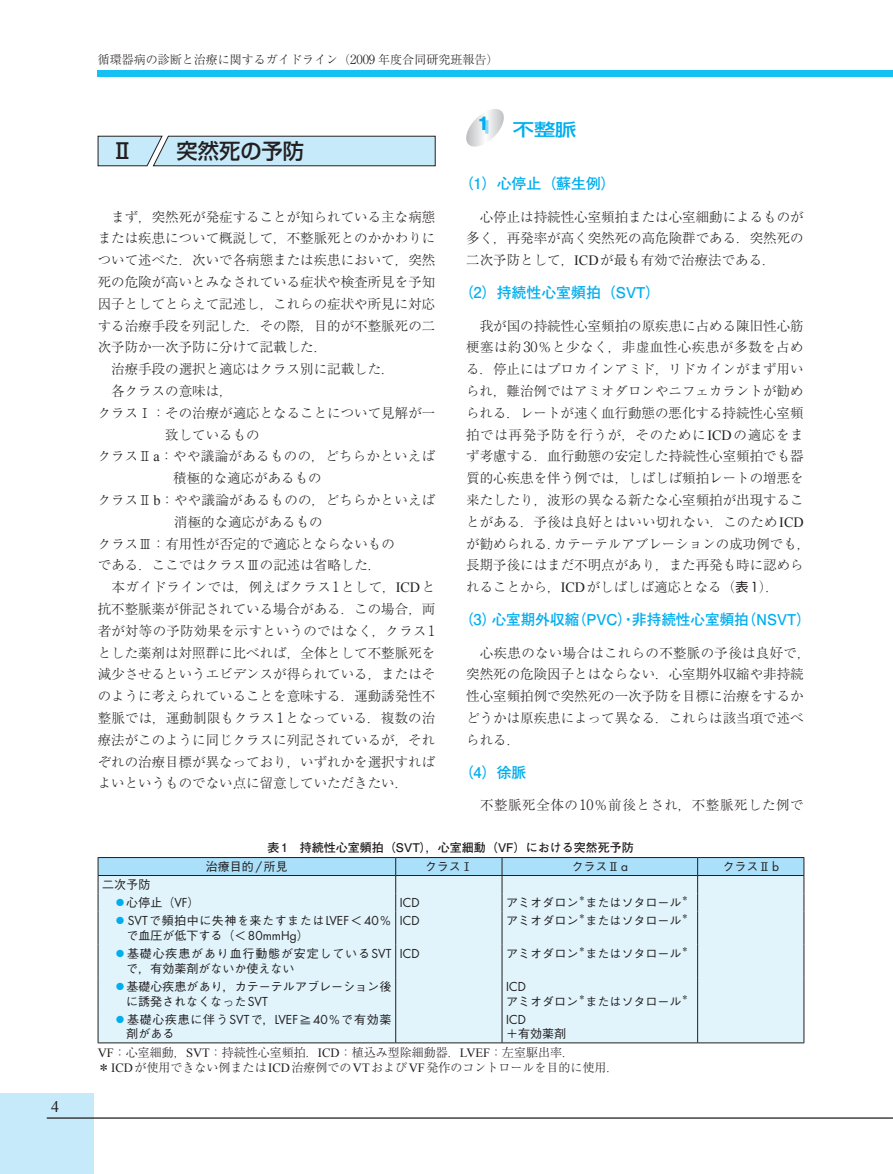
<style>
.page{position:relative;width:893px;height:1174px;background:#fff}
.page>*{position:absolute;margin:0;border:0;box-sizing:border-box;transform-origin:0 0}
.t1{font:500 21.3px "Shin Go Pro";color:#231f20}
.t2{font:500 16.95px "Shin Go Pro";color:#00aeef;scale:1.25 1}
.t3{font:700 16.95px "Gothic MB101 Pro";color:#00aeef}
.t4{font:15.9px "Times New Roman";color:#231f20}
.t5{font:700 14.85px "Futo Go B101 Pro";color:#00aeef}
.t6{font:300 13.5px/21.8px "Ryumin Pro";color:#231f20}
.t7{font:300 13.5px "Ryumin Pro";letter-spacing:.025em;color:#231f20}
.t8{font:300 13.5px "Ryumin Pro";letter-spacing:.02em;color:#231f20}
.t9{font:300 13.5px "Ryumin Pro";letter-spacing:.04em;color:#231f20}
.t10{font:500 12px/18px "Gothic BBB Pro";color:#231f20}
.t11{font:300 12px/14.9px "Ryumin Pro";color:#231f20}
.t12{font:500 12px/14.9px "Gothic BBB Pro";letter-spacing:.045em;color:#231f20}
.t13{font:500 12px/14.9px "Gothic BBB Pro";letter-spacing:.07em;color:#231f20}
.t14{font:700 12px "Futo Go B101 Pro";color:#231f20}
.t15{font:500 12px/14.9px "Gothic BBB Pro";letter-spacing:.06em;color:#231f20}
.t16{font:12px "Futura";color:#231f20}
.t17{font:500 7.05px "Gothic BBB Pro";color:#231f20}
.s1{font-size:12.6px}
.s2{font-family:"Times New Roman";font-weight:400;font-size:14.1px}
.s3{font-size:14.1px}
.s4{font-family:"Gothic BBB Pro";font-weight:500}
.s5{font-family:"Futura";font-weight:400}
.s6{font-family:"Ryumin Pro";font-weight:300;color:#00aeef}
.s7{font-family:"Times New Roman";font-weight:400;font-size:12.6px}
</style>
<div class="page">
<div style="left:0;top:1093px;width:94px;height:81px;background:#c6eafa"></div>
<div style="left:98px;top:70px;width:795px;height:7px;background:#15c0f2"></div>
<hr style="left:47px;top:1117px;width:846px;height:1px;background:#231f20">
<svg style="left:98px;top:135px;width:338px;height:31px;background:#bdddeb"></svg>
<svg style="left:466px;top:109px;width:38px;height:38px"></svg>
<svg style="left:482px;top:120px;width:7px;height:13px"></svg>
<div style="left:99px;top:911px;width:705px;height:131px;background:#e1f4fc"></div>
<hr style="left:395px;top:911px;width:1px;height:33px;background:#231f20">
<hr style="left:502px;top:911px;width:1px;height:33px;background:#231f20">
<hr style="left:697px;top:911px;width:1px;height:33px;background:#231f20">
<hr style="left:395px;top:944px;width:1px;height:33px;background:#231f20">
<hr style="left:502px;top:944px;width:1px;height:33px;background:#231f20">
<hr style="left:697px;top:944px;width:1px;height:33px;background:#231f20">
<hr style="left:395px;top:977px;width:1px;height:33px;background:#231f20">
<hr style="left:502px;top:977px;width:1px;height:33px;background:#231f20">
<hr style="left:697px;top:977px;width:1px;height:33px;background:#231f20">
<hr style="left:395px;top:1010px;width:1px;height:32px;background:#231f20">
<hr style="left:502px;top:1010px;width:1px;height:32px;background:#231f20">
<hr style="left:697px;top:1010px;width:1px;height:32px;background:#231f20">
<svg style="left:98px;top:857px;width:707px;height:54px;background:#c7e4f1"></svg>
<hr style="left:98px;top:911px;width:1px;height:33px;background:#231f20">
<hr style="left:804px;top:911px;width:1px;height:33px;background:#231f20">
<hr style="left:98px;top:944px;width:1px;height:33px;background:#231f20">
<hr style="left:804px;top:944px;width:1px;height:33px;background:#231f20">
<hr style="left:98px;top:977px;width:1px;height:33px;background:#231f20">
<hr style="left:804px;top:977px;width:1px;height:33px;background:#231f20">
<hr style="left:98px;top:1010px;width:1px;height:32px;background:#231f20">
<hr style="left:804px;top:1010px;width:1px;height:32px;background:#231f20">
<hr style="left:98px;top:1042px;width:298px;height:1px;background:#231f20">
<hr style="left:396px;top:1042px;width:106px;height:1px;background:#231f20">
<hr style="left:502px;top:1042px;width:196px;height:1px;background:#231f20">
<hr style="left:698px;top:1042px;width:106px;height:1px;background:#231f20">
<p class="t4" style="left:51px;top:1097px;width:9px">4</p>
<p class="t11" style="left:98px;top:52px;width:402px">循環器病の診断と治療に関するガイドライン（<span class="s1">2009</span> 年度合同研究班報告）</p>
<p class="t3" style="left:477px;top:110px;width:14px">1</p>
<p class="t2" style="left:513px;top:115px;width:53px">不整脈</p>
<p class="t5" style="left:459px;top:172px;width:159px">（1）心停止（蘇生例）</p>
<p class="t6" style="left:466px;top:204px;width:339px;text-align:justify;text-indent:14px">心停止は持続性心室頻拍または心室細動によるものが多く，再発率が高く突然死の高危険群である．突然死の二次予防として，<span class="s2">ICD</span>が最も有効で治療法である．</p>
<p class="t5" style="left:459px;top:281px;width:203px">（2）持続性心室頻拍（SVT）</p>
<p class="t6" style="left:466px;top:313px;width:346px;text-indent:14px">我が国の持続性心室頻拍の原疾患に占める陳旧性心筋梗塞は約<span class="s3">30</span>％と少なく，非虚血性心疾患が多数を占める．停止にはプロカインアミド，リドカインがまず用いられ，難治例ではアミオダロンやニフェカラントが勧められる．レートが速く血行動態の悪化する持続性心室頻拍では再発予防を行うが，そのために<span class="s2">ICD</span>の適応をまず考慮する．血行動態の安定した持続性心室頻拍でも器質的心疾患を伴う例では，しばしば頻拍レートの増悪を来たしたり，波形の異なる新たな心室頻拍が出現することがある．予後は良好とはいい切れない．このため<span class="s2">ICD</span>が勧められる．カテーテルアブレーションの成功例でも，長期予後にはまだ不明点があり，また再発も時に認められることから，<span class="s2">ICD</span>がしばしば適応となる（<span class="s4">表</span><span class="s5">1</span>）．</p>
<p class="t5" style="left:459px;top:608px;width:354px">（3）心室期外収縮（PVC）・非持続性心室頻拍（NSVT）</p>
<p class="t6" style="left:466px;top:640px;width:346px;text-indent:14px">心疾患のない場合はこれらの不整脈の予後は良好で，突然死の危険因子とはならない．心室期外収縮や非持続性心室頻拍例で突然死の一次予防を目標に治療をするかどうかは原疾患によって異なる．これらは該当項で述べられる．</p>
<p class="t5" style="left:459px;top:760px;width:69px">（4）徐脈</p>
<p class="t9" style="left:480px;top:794px;width:325px">不整脈死全体の<span class="s3">10</span>％前後とされ，不整脈死した例で</p>
<p class="t14" style="left:268px;top:837px;width:368px">表1　持続性心室頻拍（SVT），心室細動（VF）における突然死予防</p>
<p class="t10" style="left:206px;top:856px;width:83px">治療目的<span class="s5">/</span>所見</p>
<p class="t10" style="left:425px;top:856px;width:50px">クラスⅠ</p>
<p class="t10" style="left:572px;top:856px;width:58px">クラスⅡ<span class="s5">a</span></p>
<p class="t10" style="left:722px;top:856px;width:58px">クラスⅡ<span class="s5">b</span></p>
<h1 class="t1" style="left:112px;top:133px;width:23px">Ⅱ</h1>
<h1 class="t1" style="left:177px;top:133px;width:129px">突然死の予防</h1>
<p class="t6" style="left:111px;top:204px;width:326px">まず，突然死が発症することが知られている主な病態</p>
<p class="t6" style="left:98px;top:226px;width:339px">または疾患について概説して，不整脈死とのかかわりに</p>
<p class="t6" style="left:98px;top:248px;width:339px">ついて述べた．次いで各病態または疾患において，突然</p>
<p class="t6" style="left:98px;top:270px;width:339px">死の危険が高いとみなされている症状や検査所見を予知</p>
<p class="t6" style="left:98px;top:292px;width:339px">因子としてとらえて記述し，これらの症状や所見に対応</p>
<p class="t6" style="left:98px;top:313px;width:339px">する治療手段を列記した．その際，目的が不整脈死の二</p>
<p class="t6" style="left:98px;top:335px;width:231px">次予防か一次予防に分けて記載した．</p>
<p class="t6" style="left:111px;top:357px;width:285px">治療手段の選択と適応はクラス別に記載した．</p>
<p class="t6" style="left:111px;top:379px;width:123px">各クラスの意味は，</p>
<p class="t6" style="left:98px;top:401px;width:339px">クラスⅠ：その治療が適応となることについて見解が一</p>
<p class="t6" style="left:165px;top:422px;width:96px">致しているもの</p>
<p class="t7" style="left:98px;top:445px;width:339px">クラスⅡ<span class="s2">a</span>：やや議論があるものの，どちらかといえば</p>
<p class="t6" style="left:173px;top:466px;width:150px">積極的な適応があるもの</p>
<p class="t8" style="left:98px;top:489px;width:339px">クラスⅡ<span class="s2">b</span>：やや議論があるものの，どちらかといえば</p>
<p class="t6" style="left:174px;top:510px;width:150px">消極的な適応があるもの</p>
<p class="t6" style="left:98px;top:531px;width:298px">クラスⅢ：有用性が否定的で適応とならないもの</p>
<p class="t6" style="left:98px;top:553px;width:285px">である．ここではクラスⅢの記述は省略した．</p>
<p class="t6" style="left:112px;top:575px;width:325px">本ガイドラインでは，例えばクラス<span class="s3">1</span>として，<span class="s2">ICD</span>と</p>
<p class="t6" style="left:98px;top:597px;width:339px">抗不整脈薬が併記されている場合がある．この場合，両</p>
<p class="t6" style="left:98px;top:618px;width:339px">者が対等の予防効果を示すというのではなく，クラス<span class="s3">1</span></p>
<p class="t6" style="left:98px;top:640px;width:339px">とした薬剤は対照群に比べれば，全体として不整脈死を</p>
<p class="t6" style="left:98px;top:662px;width:339px">減少させるというエビデンスが得られている，またはそ</p>
<p class="t6" style="left:98px;top:684px;width:339px">のように考えられていることを意味する．運動誘発性不</p>
<p class="t6" style="left:98px;top:706px;width:339px">整脈では，運動制限もクラス<span class="s3">1</span>となっている．複数の治</p>
<p class="t6" style="left:98px;top:727px;width:339px">療法がこのように同じクラスに列記されているが，それ</p>
<p class="t6" style="left:98px;top:749px;width:339px">ぞれの治療目標が異なっており，いずれかを選択すれば</p>
<p class="t6" style="left:98px;top:771px;width:312px">よいというものでない点に留意していただきたい．</p>
<p class="t10" style="left:114px;top:874px;width:87px;text-indent:-12px">二次予防<br><span class="s6">◦</span>心停止（<span class="s5">VF</span>）</p>
<p class="t16" style="left:400px;top:894px;width:21px">ICD</p>
<p class="t10" style="left:506px;top:892px;width:74px">アミオダロン</p>
<p class="t17" style="left:578px;top:892px;width:9px">＊</p>
<p class="t10" style="left:585px;top:892px;width:98px">またはソタロール</p>
<p class="t17" style="left:681px;top:892px;width:9px">＊</p>
<p class="t12" style="left:126px;top:911px;width:267px;text-indent:-12px"><span class="s6">◦</span><span class="s5">SVT</span>で頻拍中に失神を来たすまたは<span class="s5">LVEF</span>＜<span class="s5">40</span>％で血圧が低下する（＜<span class="s5">80mmHg</span>）</p>
<p class="t16" style="left:400px;top:912px;width:21px">ICD</p>
<p class="t10" style="left:506px;top:910px;width:74px">アミオダロン</p>
<p class="t17" style="left:578px;top:910px;width:9px">＊</p>
<p class="t10" style="left:585px;top:910px;width:98px">またはソタロール</p>
<p class="t17" style="left:681px;top:910px;width:9px">＊</p>
<p class="t13" style="left:126px;top:944px;width:267px;text-indent:-12px"><span class="s6">◦</span>基礎心疾患があり血行動態が安定している<span class="s5">SVT</span>で，有効薬剤がないか使えない</p>
<p class="t16" style="left:400px;top:945px;width:21px">ICD</p>
<p class="t10" style="left:506px;top:942px;width:74px">アミオダロン</p>
<p class="t17" style="left:578px;top:943px;width:9px">＊</p>
<p class="t10" style="left:585px;top:942px;width:98px">またはソタロール</p>
<p class="t17" style="left:681px;top:943px;width:9px">＊</p>
<p class="t10" style="left:126px;top:977px;width:267px;line-height:14.9px;text-indent:-12px"><span class="s6">◦</span>基礎心疾患があり，カテーテルアブレーション後に誘発されなくなった<span class="s5">SVT</span></p>
<p class="t16" style="left:506px;top:978px;width:21px">ICD</p>
<p class="t10" style="left:506px;top:990px;width:74px">アミオダロン</p>
<p class="t17" style="left:578px;top:991px;width:9px">＊</p>
<p class="t10" style="left:585px;top:990px;width:98px">またはソタロール</p>
<p class="t17" style="left:681px;top:991px;width:9px">＊</p>
<p class="t15" style="left:126px;top:1010px;width:267px;text-indent:-12px"><span class="s6">◦</span>基礎心疾患に伴う<span class="s5">SVT</span>で，<span class="s5">LVEF</span>≧<span class="s5">40</span>％で有効薬剤がある</p>
<p class="t16" style="left:506px;top:1011px;width:21px">ICD</p>
<p class="t10" style="left:506px;top:1023px;width:62px">＋有効薬剤</p>
<p class="t11" style="left:98px;top:1044px;width:522px"><span class="s7">VF</span>：心室細動，<span class="s7">SVT</span>：持続性心室頻拍．<span class="s7">ICD</span>：植込み型除細動器．<span class="s7">LVEF</span>：左室駆出率．<br>＊<span class="s7">ICD</span>が使用できない例または<span class="s7">ICD</span>治療例での<span class="s7">VT</span>および<span class="s7">VF</span>発作のコントロールを目的に使用．</p>
</div>
